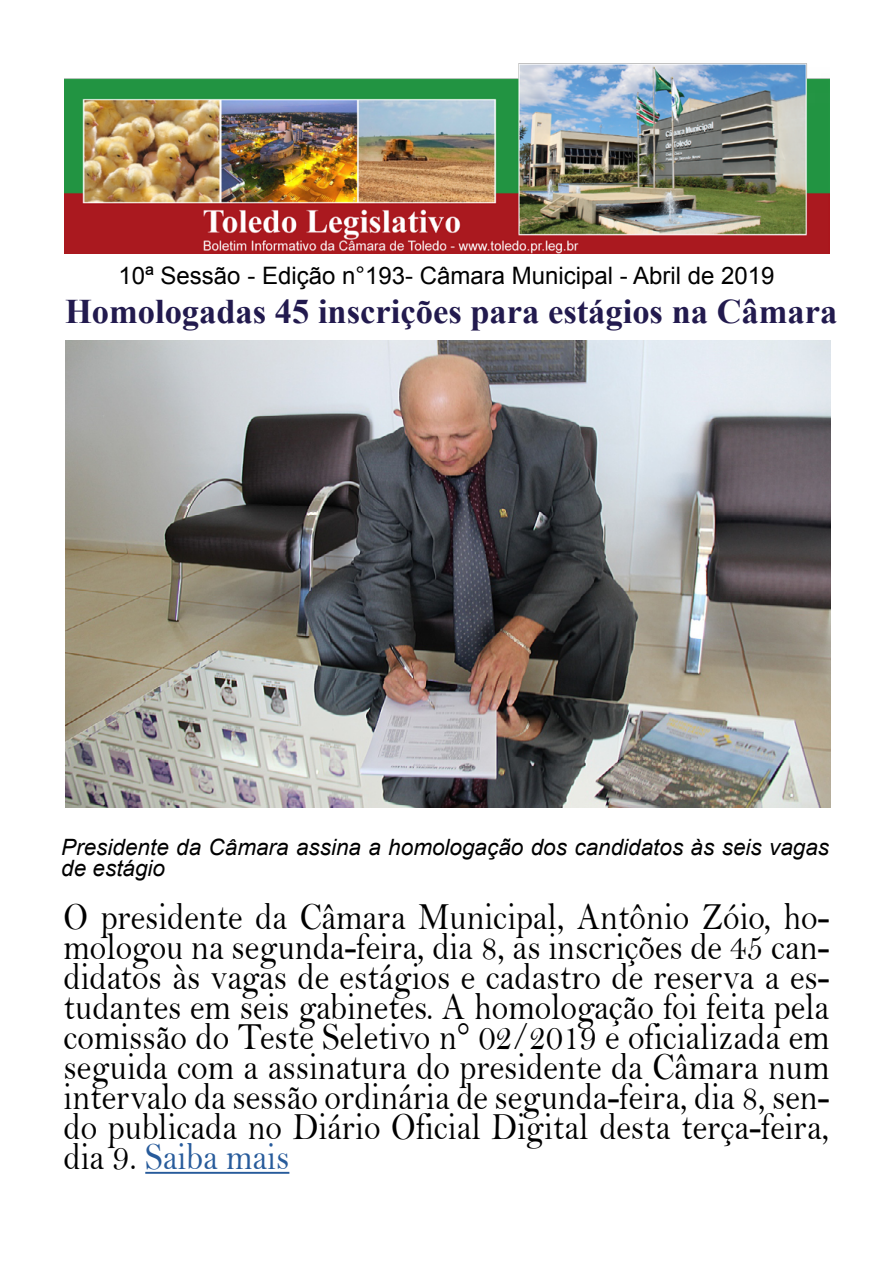
<style>
.page{position:relative;width:893px;height:1263px;background:#fff}
.page>*{position:absolute;margin:0;border:0;box-sizing:border-box;transform-origin:0 0}
.t1{font:38.55px/30px "Bell";color:#000;text-align:justify;scale:.87 1}
.t2{font:700 34.5px "Times New Roman";color:#221a4e}
.t3{font:24px "Arial";color:#000}
.t4{font:italic 22.5px/21px "Arial";color:#000}
.s1{color:#275b9b}
</style>
<div class="page">
<hr style="left:145px;top:1172px;width:144px;height:2px;background:#275b9b">
<img style="left:65px;top:63px;width:764px;height:190px">
<img style="left:65px;top:341px;width:765px;height:467px">
<p class="t3" style="left:118px;top:259px;width:658px">10ª Sessão - Edição n°193- Câmara Municipal - Abril de 2019</p>
<p class="t2" style="left:65px;top:287px;width:774px">Homologadas 45 inscrições para estágios na Câmara</p>
<p class="t4" style="left:61px;top:837px;width:769px">Presidente da Câmara assina a homologação dos candidatos às seis vagas de estágio</p>
<p class="t1" style="left:64px;top:901px;width:882px">O presidente da Câmara Municipal, Antônio Zóio, ho&shy;mologou na segunda-feira, dia 8, as inscrições de 45 can&shy;didatos às vagas de estágios e cadastro de reserva a es&shy;tudantes em seis gabinetes. A homologação foi feita pela comissão do Teste Seletivo n° 02/2019 e oficializada em seguida com a assinatura do presidente da Câmara num intervalo da sessão ordinária de segunda-feira, dia 8, sen&shy;do publicada no Diário Oficial Digital desta terça-feira, dia 9. <span class="s1">Saiba mais</span></p>
</div>
